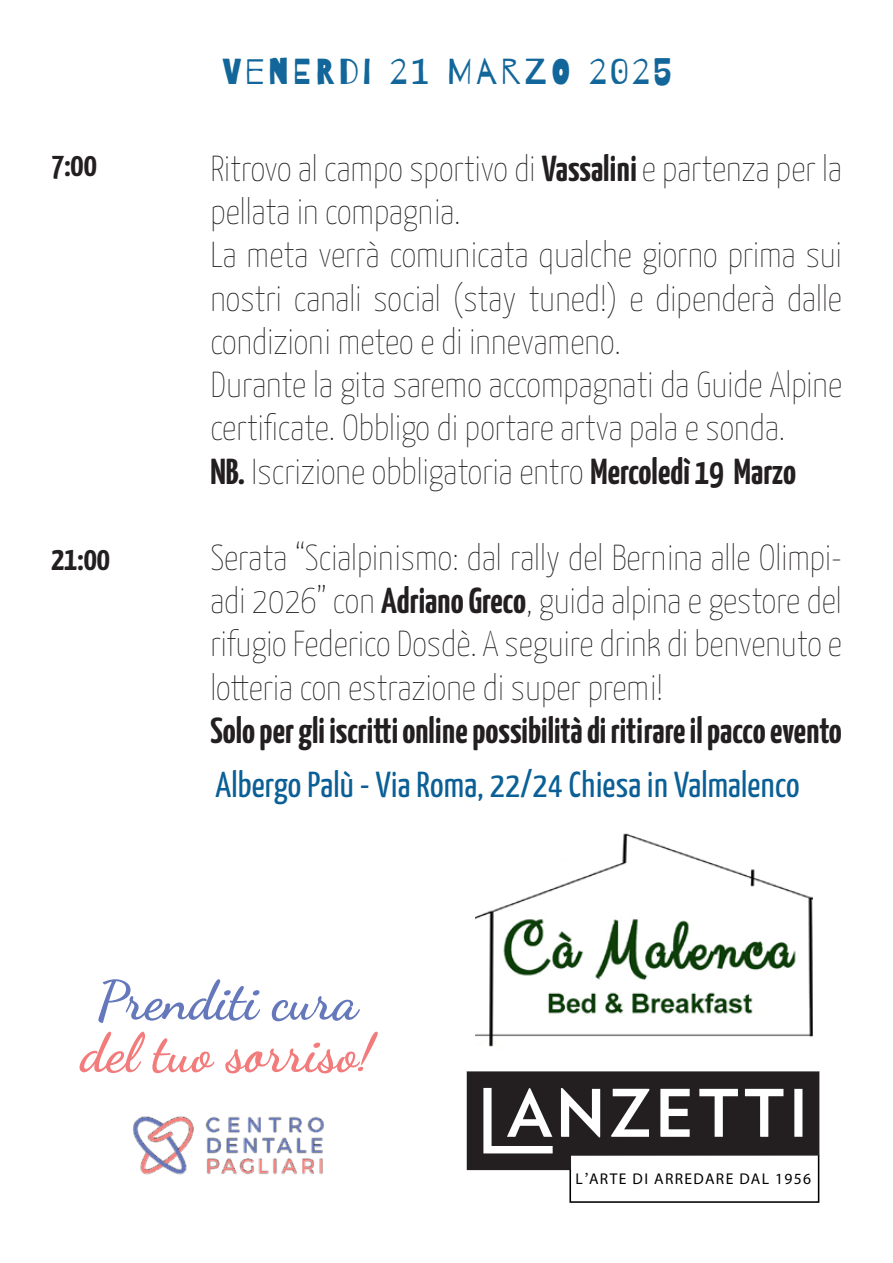
<style>
.page{position:relative;width:893px;height:1263px;background:#fff}
.page>*{position:absolute;margin:0;border:0;box-sizing:border-box;transform-origin:0 0}
.t1{font:200 36px/43.2px "Yanone Kaffeesatz";color:#231f20}
.t2{font:700 36px "Yanone Kaffeesatz";color:#231f20}
.t3{font:36px "Yanone Kaffeesatz";letter-spacing:.005em;color:#0a6096}
.t4{font:36px "Barrio";letter-spacing:.1em;color:#126699}
.t5{font:700 33px "Yanone Kaffeesatz";color:#231f20}
.t6{font:15.6px "Myriad Pro";letter-spacing:.085em;color:#000}
.s1{font-weight:700}
.s2{font-family:"Bookman Old Style"}
</style>
<div class="page">
<img style="left:475px;top:833px;width:337px;height:214px">
<img style="left:133px;top:1116px;width:191px;height:59px">
<svg style="left:98px;top:979px;width:162px;height:44px"></svg>
<svg style="left:272px;top:996px;width:88px;height:25px"></svg>
<svg style="left:80px;top:1032px;width:65px;height:41px"></svg>
<svg style="left:152px;top:1038px;width:63px;height:35px"></svg>
<svg style="left:225px;top:1032px;width:153px;height:41px"></svg>
<svg style="left:467px;top:1071px;width:353px;height:132px"></svg>
<p class="t5" style="left:51px;top:142px;width:47px">7:00</p>
<p class="t5" style="left:51px;top:535px;width:61px">21:00</p>
<p class="t4" style="left:222px;top:52px;width:451px">VENERDI 21 MARZO 2025</p>
<p class="t1" style="left:210px;top:145px;width:633px">Ritrovo al campo sportivo di <span class="s1">Vassalini</span> e partenza per la pellata in compagnia.</p>
<p class="t1" style="left:210px;top:231px;width:633px;text-align:justify">La meta verrà comunicata qualche giorno prima sui nostri canali social (stay tuned!) e dipenderà dalle condizioni meteo e di innevameno.</p>
<p class="t1" style="left:210px;top:361px;width:633px">Durante la gita saremo accompagnati da Guide Alpine certificate. Obbligo di portare artva pala e sonda.</p>
<p class="t1" style="left:210px;top:447px;width:587px"><span class="s1">NB.</span> Iscrizione obbligatoria entro <span class="s1">Mercoledì 19 Marzo</span></p>
<p class="t1" style="left:210px;top:533px;width:633px;text-align:justify">Serata “Scialpinismo: dal rally del Bernina alle Olimpi&shy;adi 2026” con <span class="s1">Adriano Greco</span>, guida alpina e gestore del rifugio Federico Dosdè. A seguire drink di benvenuto e lotteria con estrazione di super premi!</p>
<p class="t2" style="left:210px;top:705px;width:633px">Solo per gli iscritti online possibilità di ritirare il pacco evento</p>
<p class="t3" style="left:215px;top:759px;width:586px">Albergo Palù - Via Roma, 22/24 Chiesa in Valmalenco</p>
<p class="t6" style="left:575px;top:1169px;width:237px">L<span class="s2">’</span>ARTE DI ARREDARE DAL 1956</p>
</div>
